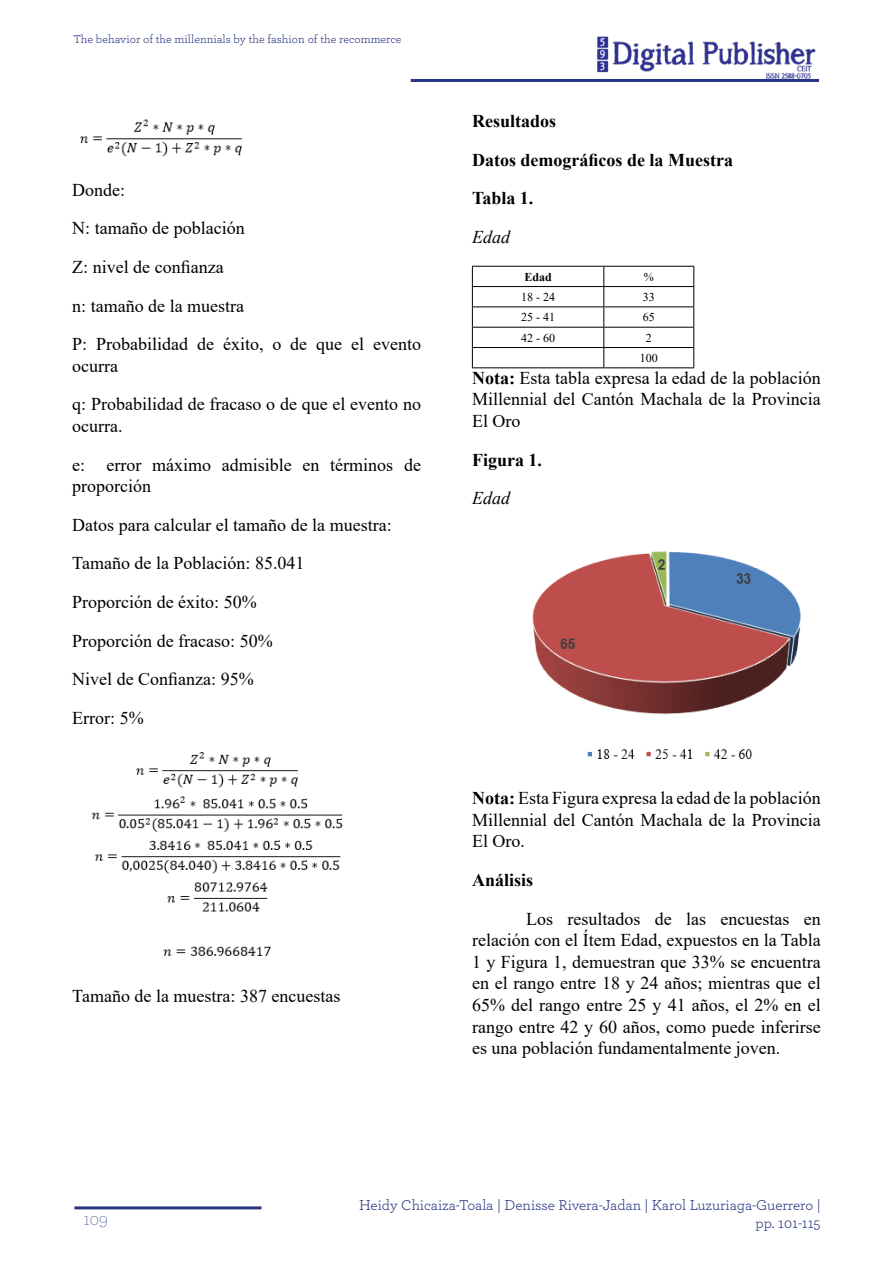
<style>
.page{position:relative;width:893px;height:1263px;background:#fff}
.page>*{position:absolute;margin:0;border:0;box-sizing:border-box;transform-origin:0 0}
.t1{font:18px/38.5px "Times New Roman";color:#000}
.t2{font:700 18px/38.5px "Times New Roman";color:#000}
.t3{font:italic 18px "Times New Roman";color:#000}
.t4{font:200 18px "Archer";color:#283583}
.t5{font:15px/18px "Archer";color:#283583;text-align:right}
.t6{font:12px "Archer";color:#283583}
.t7{font:12px/20.2px "Times New Roman";color:#000;text-align:center}
.t8{font:700 12px "Times New Roman";color:#000}
.s1{font-weight:700}
</style>
<div class="page">
<hr style="left:411px;top:79px;width:408px;height:3px;background:#283583">
<img style="left:597px;top:36px;width:219px;height:43px">
<hr style="left:74px;top:1206px;width:187px;height:3px;background:#283583">
<img style="left:80px;top:119px;width:162px;height:38px">
<img style="left:91px;top:752px;width:252px;height:204px">
<hr style="left:472px;top:266px;width:132px;height:1px;background:#000">
<hr style="left:604px;top:266px;width:90px;height:1px;background:#000">
<svg style="left:472px;top:267px;width:1px;height:100px"></svg>
<hr style="left:472px;top:286px;width:132px;height:1px;background:#000">
<hr style="left:604px;top:286px;width:90px;height:1px;background:#000">
<hr style="left:472px;top:306px;width:132px;height:1px;background:#000">
<hr style="left:604px;top:306px;width:90px;height:1px;background:#000">
<hr style="left:472px;top:327px;width:132px;height:1px;background:#000">
<hr style="left:604px;top:327px;width:90px;height:1px;background:#000">
<hr style="left:472px;top:347px;width:132px;height:1px;background:#000">
<hr style="left:604px;top:347px;width:90px;height:1px;background:#000">
<hr style="left:472px;top:367px;width:132px;height:1px;background:#000">
<hr style="left:604px;top:367px;width:90px;height:1px;background:#000">
<svg style="left:603px;top:267px;width:1px;height:100px"></svg>
<svg style="left:693px;top:267px;width:1px;height:100px"></svg>
<img style="left:532px;top:551px;width:269px;height:208px">
<p class="t6" style="left:73px;top:31px;width:330px">The behavior of the millennials by the fashion of the recommerce</p>
<p class="t1" style="left:72px;top:170px;width:350px">Donde:<br>N: tamaño de población<br>Z: nivel de confianza<br>n: tamaño de la muestra<br>P: Probabilidad de éxito, o de que el evento</p>
<p class="t1" style="left:72px;top:346px;width:350px">ocurra<br>q: Probabilidad de fracaso o de que el evento no</p>
<p class="t1" style="left:72px;top:406px;width:350px">ocurra.<br>e: error máximo admisible en términos de</p>
<p class="t1" style="left:72px;top:466px;width:321px">proporción<br>Datos para calcular el tamaño de la muestra:<br>Tamaño de la Población: 85.041<br>Proporción de éxito: 50%<br>Proporción de fracaso: 50%<br>Nivel de Confianza: 95%<br>Error: 5%</p>
<p class="t1" style="left:72px;top:976px;width:270px">Tamaño de la muestra: 387 encuestas</p>
<p class="t2" style="left:472px;top:101px;width:262px">Resultados<br>Datos demográficos de la Muestra<br>Tabla 1.</p>
<p class="t3" style="left:472px;top:224px;width:39px">Edad</p>
<p class="t8" style="left:524px;top:268px;width:29px">Edad</p>
<p class="t7" style="left:644px;top:266px;width:11px">%</p>
<p class="t7" style="left:521px;top:286px;width:35px">18 - 24</p>
<p class="t7" style="left:643px;top:286px;width:13px">33</p>
<p class="t7" style="left:521px;top:307px;width:35px">25 - 41</p>
<p class="t7" style="left:643px;top:307px;width:13px">65</p>
<p class="t7" style="left:521px;top:327px;width:35px">42 - 60</p>
<p class="t7" style="left:640px;top:327px;width:19px">2<br>100</p>
<p class="t1" style="left:472px;top:366px;width:350px;line-height:21.6px;text-align:justify"><span class="s1">Nota:</span> Esta tabla expresa la edad de la población Millennial del Cantón Machala de la Provincia El Oro</p>
<p class="t2" style="left:472px;top:440px;width:72px">Figura 1.</p>
<p class="t3" style="left:472px;top:486px;width:39px">Edad</p>
<p class="t1" style="left:472px;top:787px;width:350px;line-height:21.6px;text-align:justify"><span class="s1">Nota:</span> Esta Figura expresa la edad de la población Millennial del Cantón Machala de la Provincia El Oro.</p>
<p class="t2" style="left:472px;top:860px;width:63px">Análisis</p>
<p class="t1" style="left:472px;top:907px;width:350px;line-height:21.6px;text-align:justify;text-indent:54px">Los resultados de las encuestas en relación con el Ítem Edad, expuestos en la Tabla 1 y Figura 1, demuestran que 33% se encuentra en el rango entre 18 y 24 años; mientras que el 65% del rango entre 25 y 41 años, el 2% en el rango entre 42 y 60 años, como puede inferirse es una población fundamentalmente joven.</p>
<p class="t4" style="left:83px;top:1208px;width:26px">109</p>
<p class="t5" style="left:359px;top:1195px;width:463px">Heidy Chicaiza-Toala | Denisse Rivera-Jadan | Karol Luzuriaga-Guerrero | pp. 101-115</p>
</div>
